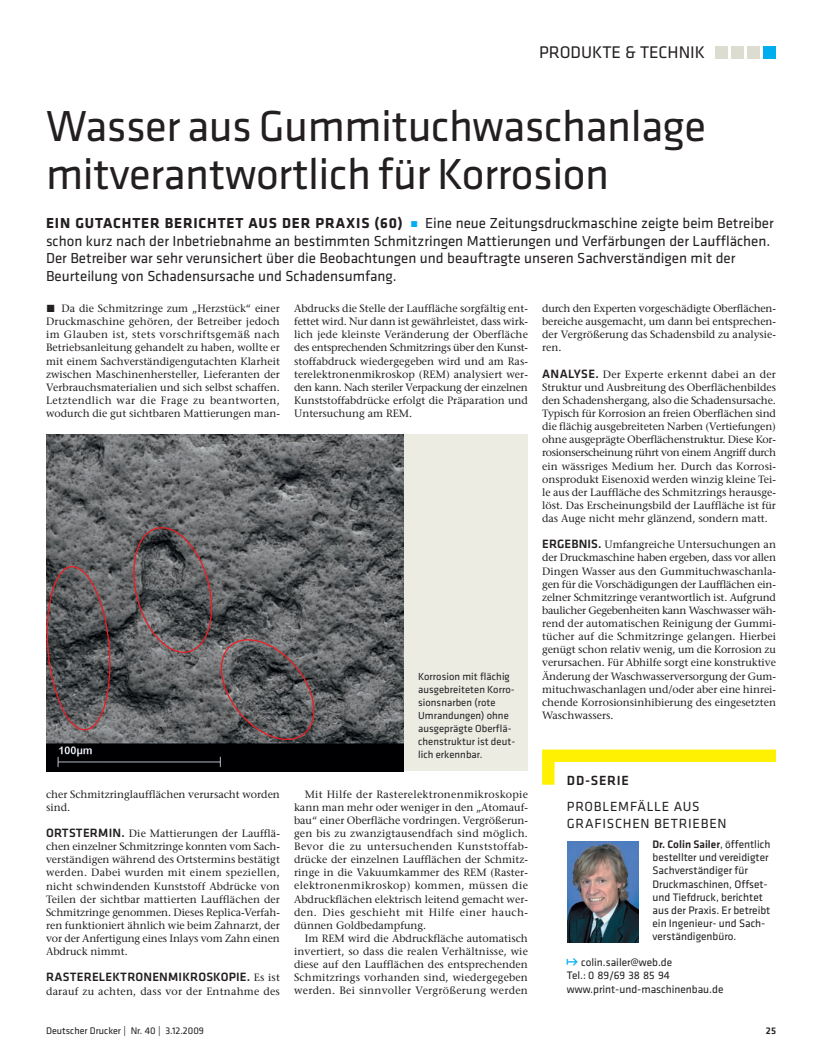
<style>
.page{position:relative;width:815px;height:1063px;background:#fff}
.page>*{position:absolute;margin:0;border:0;box-sizing:border-box;transform-origin:0 0}
.t1{font:45px/48.8px "Klavika Basic";letter-spacing:-.01em;color:#231f20}
.t2{font:17.5px "Klavika Basic";color:#231f20}
.t3{font:15px/17.5px "Klavika Basic";color:#231f20}
.t4{font:13.75px/17.5px "Klavika Basic";letter-spacing:.055em;color:#231f20}
.t5{font:500 13.75px "Klavika Basic";letter-spacing:.055em;color:#231f20}
.t6{font:500 12.5px "Klavika Basic";letter-spacing:.015em;color:#231f20}
.t7{font:11.25px/13.1px "Klavika Basic";color:#231f20}
.t8{font:500 10.62px/13.1px "Stone Serif Std";color:#231f20;text-align:justify}
.t9{font:10.62px/13.1px "Klavika Basic";letter-spacing:.005em;color:#231f20}
.t10{font:500 10.62px "Stone Serif Std";letter-spacing:.02em;color:#231f20}
.t11{font:10px "Klavika Basic";color:#231f20}
.t12{font:500 10px "Klavika Basic";color:#231f20}
.s1{font-weight:700}
.s2{font-family:"The Sans Extra Bold Expert";font-size:8.75px;color:#00aeef}
.s3{font-family:"The Sans Extra Bold Expert";font-weight:400}
.s4{font-family:"Klavika Basic";font-size:12.5px}
.s5{font-family:"Stone Serif Std";font-size:10.62px}
.s6{font-weight:500}
.s7{font-family:"Auto Scape";font-size:10.62px;color:#00aeef}
</style>
<div class="page">
<div style="left:716px;top:46px;width:12px;height:12px;background:#dcdcd0"></div>
<div style="left:732px;top:46px;width:12px;height:12px;background:#dcdcd0"></div>
<div style="left:748px;top:46px;width:12px;height:12px;background:#dcdcd0"></div>
<div style="left:764px;top:46px;width:12px;height:12px;background:#00aeef"></div>
<img style="left:567px;top:842px;width:71px;height:100px">
<svg style="left:542px;top:750px;width:234px;height:35px"></svg>
<div style="left:46px;top:434px;width:482px;height:337px;background:#ecece3"></div>
<img style="left:46px;top:434px;width:358px;height:337px">
<svg style="left:128px;top:523px;width:193px;height:224px;background:#5c5b5d"></svg>
<svg style="left:46px;top:565px;width:68px;height:167px;background:#585355"></svg>
<h2 class="t2" style="left:539px;top:46px;width:167px">PRODUKTE &amp; TECHNIK</h2>
<h1 class="t1" style="left:46px;top:105px;width:661px">Wasser aus Gummituchwaschanlage mitverantwortlich für Korrosion</h1>
<p class="t3" style="left:46px;top:216px;width:729px"><span class="s1">EIN GUTACHTER BERICHTET AUS DER PRAXIS (60)</span> <span class="s2">ó</span> Eine neue Zeitungsdruckmaschine zeigte beim Betreiber schon kurz nach der Inbetriebnahme an bestimmten Schmitzringen Mattierungen und Verfärbungen der Laufflächen.<br>Der Betreiber war sehr verunsichert über die Beobachtungen und beauftragte unseren Sachverständigen mit der Beurteilung von Schadensursache und Schadensumfang.</p>
<p class="t8" style="left:46px;top:303px;width:235px"><span class="s3">ó</span> Da die Schmitzringe zum „Herzstück“ einer Druckmaschine gehören, der Betreiber jedoch im Glauben ist, stets vorschriftsgemäß nach Betriebsanleitung gehandelt zu haben, wollte er mit einem Sachverständigengutachten Klarheit zwischen Maschinenhersteller, Lieferanten der Verbrauchsmaterialien und sich selbst schaffen.<br>Letztendlich war die Frage zu beantworten, wodurch die gut sichtbaren Mattierungen man-</p>
<p class="t8" style="left:542px;top:303px;width:235px">durch den Experten vorgeschädigte Oberflächen&shy;bereiche ausgemacht, um dann bei entsprechen&shy;der Vergrößerung das Schadensbild zu analysie&shy;ren.</p>
<p class="t8" style="left:542px;top:369px;width:235px"><span class="s4">ANALYSE.</span> Der Experte erkennt dabei an der Struktur und Ausbreitung des Oberflächenbildes den Schadenshergang, also die Schadensursache.<br>Typisch für Korrosion an freien Oberflächen sind die flächig ausgebreiteten Narben (Vertiefungen) ohne ausgeprägte Oberflächenstruktur. Diese Kor&shy;rosionserscheinung rührt von einem Angriff durch ein wässriges Medium her. Durch das Korrosi&shy;onsprodukt Eisenoxid werden winzig kleine Tei&shy;le aus der Lauffläche des Schmitzrings herausge&shy;löst. Das Erscheinungsbild der Lauffläche ist für das Auge nicht mehr glänzend, sondern matt.</p>
<p class="t8" style="left:542px;top:539px;width:235px"><span class="s4">ERGEBNIS.</span> Umfangreiche Untersuchungen an der Druckmaschine haben ergeben, dass vor allen Dingen Wasser aus den Gummituchwaschanla&shy;gen für die Vorschädigungen der Laufflächen ein&shy;zelner Schmitzringe verantwortlich ist. Aufgrund baulicher Gegebenheiten kann Waschwasser wäh&shy;rend der automatischen Reinigung der Gummi&shy;tücher auf die Schmitzringe gelangen. Hierbei genügt schon relativ wenig, um die Korrosion zu verursachen. Für Abhilfe sorgt eine konstruktive Änderung der Waschwasserversorgung der Gum&shy;mituchwaschanlagen und/oder aber eine hinrei&shy;chende Korrosionsinhibierung des eingesetzten Waschwassers.</p>
<p class="t8" style="left:294px;top:303px;width:235px">Abdrucks die Stelle der Lauffläche sorgfältig ent&shy;fettet wird. Nur dann ist gewährleistet, dass wirk&shy;lich jede kleinste Veränderung der Oberfläche des entsprechenden Schmitzrings über den Kunst&shy;stoffabdruck wiedergegeben wird und am Ras&shy;terelektronenmikroskop (REM) analysiert wer&shy;den kann. Nach steriler Verpackung der einzelnen Kunststoffabdrücke erfolgt die Präparation und Untersuchung am REM.</p>
<p class="t9" style="left:418px;top:670px;width:99px">Korrosion mit flächig ausgebreiteten Korro&shy;sionsnarben (rote<br>Umrandungen) ohne ausgeprägte Oberflä&shy;chenstruktur ist deut&shy;lich erkennbar.</p>
<p class="t8" style="left:46px;top:788px;width:235px">cher Schmitzringlaufflächen verursacht worden sind.</p>
<p class="t8" style="left:46px;top:828px;width:235px"><span class="s4">ORTSTERMIN.</span> Die Mattierungen der Laufflä&shy;chen einzelner Schmitzringe konnten vom Sach&shy;verständigen während des Ortstermins bestätigt werden. Dabei wurden mit einem speziellen, nicht schwindenden Kunststoff Abdrücke von Teilen der sichtbar mattierten Laufflächen der Schmitzringe genommen. Dieses Replica-Verfah&shy;ren funktioniert ähnlich wie beim Zahnarzt, der vor der Anfertigung eines Inlays vom Zahn einen Abdruck nimmt.</p>
<p class="t6" style="left:46px;top:970px;width:235px">RASTERELEKTRONENMIKROSKOPIE. <span class="s5">Es ist</span></p>
<p class="t10" style="left:46px;top:987px;width:235px">darauf zu achten, dass vor der Entnahme des</p>
<p class="t8" style="left:294px;top:788px;width:235px;text-indent:11px">Mit Hilfe der Rasterelektronenmikroskopie kann man mehr oder weniger in den „Atomauf&shy;bau“ einer Oberfläche vordringen. Vergrößerun&shy;gen bis zu zwanzigtausendfach sind möglich.<br>Bevor die zu untersuchenden Kunststoffab - drücke der einzelnen Laufflächen der Schmitz - ringe in die Vakuumkammer des REM (Raster&shy;elektronenmikroskop) kommen, müssen die Abdruckflächen elektrisch leitend gemacht wer&shy;den. Dies geschieht mit Hilfe einer hauch - dünnen Goldbedampfung.</p>
<p class="t8" style="left:294px;top:933px;width:235px;text-indent:11px">Im REM wird die Abdruckfläche automatisch invertiert, so dass die realen Verhältnisse, wie diese auf den Laufflächen des entsprechenden Schmitzrings vorhanden sind, wiedergegeben werden. Bei sinnvoller Vergrößerung werden</p>
<p class="t5" style="left:567px;top:772px;width:64px">DD-SERIE</p>
<p class="t4" style="left:567px;top:798px;width:161px">PROBLEMFÄLLE AUS<br>GRAFISCHEN BETRIEBEN</p>
<p class="t7" style="left:652px;top:839px;width:119px"><span class="s6">Dr. Colin Sailer</span>, öffentlich bestellter und vereidigter<br>Sachverständiger für<br>Druckmaschinen, Offset&shy;und Tiefdruck, berichtet aus der Praxis. Er betreibt ein Ingeni eur- und Sach&shy;verständigenbüro.</p>
<p class="t7" style="left:567px;top:957px;width:158px"><span class="s7">≥</span> colin.sailer@web.de<br>Tel.: 0 89/69 38 85 94 www.print-und-maschinen bau.de</p>
<p class="t11" style="left:46px;top:1027px;width:159px">Deutscher Drucker | Nr. 40 | 3.12.2009</p>
<p class="t12" style="left:766px;top:1025px;width:12px">25</p>
</div>
